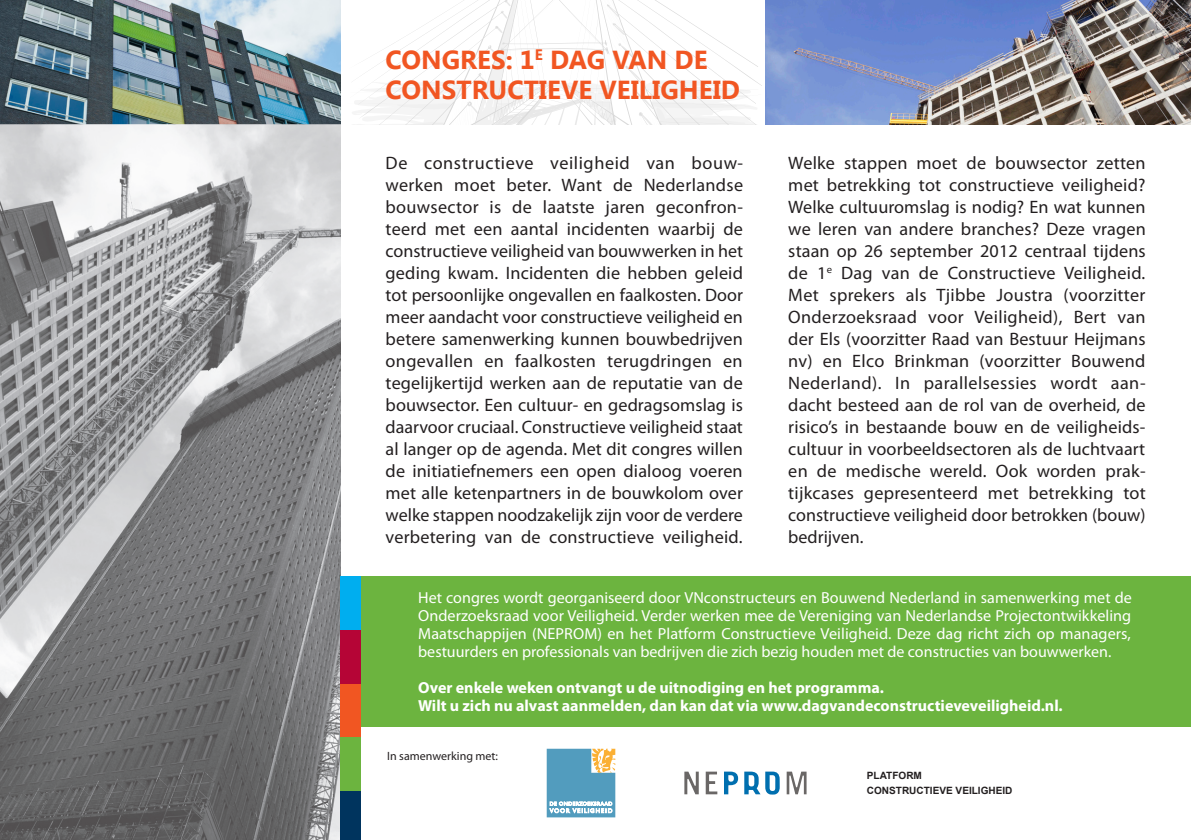
<style>
.page{position:relative;width:1191px;height:840px;background:#fff}
.page>*{position:absolute;margin:0;border:0;box-sizing:border-box;transform-origin:0 0}
.t1{font:700 26px/30px "Segoe UI";color:#f15622}
.t2{font:18px/22px "Myriad Pro";color:#231f20;text-align:justify}
.t3{font:16px/18px "Myriad Pro";color:#fff;text-align:justify}
.t4{font:700 16px "Myriad Pro";color:#fff}
.t5{font:12px "Myriad Pro";color:#231f20}
.t6{font:700 10px "Arial";color:#231f20}
</style>
<div class="page">
<img style="left:0;top:0;width:340px;height:839px">
<svg style="left:355px;top:0;width:407px;height:125px"></svg>
<img style="left:765px;top:0;width:426px;height:125px">
<div style="left:340px;top:575px;width:851px;height:151px;background:#6cb43f"></div>
<div style="left:340px;top:576px;width:20px;height:56px;background:#00aeef"></div>
<div style="left:340px;top:630px;width:20px;height:56px;background:#b50536"></div>
<div style="left:340px;top:683px;width:20px;height:56px;background:#f15622"></div>
<div style="left:340px;top:737px;width:20px;height:56px;background:#6cb43f"></div>
<div style="left:340px;top:790px;width:20px;height:49px;background:#00345e"></div>
<svg style="left:684px;top:771px;width:14px;height:22px"></svg>
<svg style="left:705px;top:771px;width:12px;height:22px"></svg>
<svg style="left:786px;top:771px;width:20px;height:22px"></svg>
<svg style="left:724px;top:771px;width:14px;height:22px"></svg>
<svg style="left:744px;top:771px;width:35px;height:23px"></svg>
<svg style="left:547px;top:748px;width:68px;height:68px"></svg>
<p class="t1" style="left:386px;top:43px;width:353px">CONGRES: 1<sup>E</sup> DAG VAN DE<br>CONSTRUCTIEVE VEILIGHEID</p>
<p class="t2" style="left:386px;top:151px;width:359px">De constructieve veiligheid van bouw&shy;werken moet beter. Want de Nederlandse bouwsector is de laatste jaren geconfron&shy;teerd met een aantal incidenten waarbij de constructieve veiligheid van bouwwerken in het geding kwam. Incidenten die hebben geleid tot persoonlijke ongevallen en faalkosten. Door meer aandacht voor constructieve veiligheid en betere samenwerking kunnen bouwbedrijven ongevallen en faalkosten terugdringen en tegelijkertijd werken aan de reputatie van de bouwsector. Een cultuur- en gedragsomslag is daarvoor cruciaal. Constructieve veiligheid staat al langer op de agenda. Met dit congres willen de initiatiefnemers een open dialoog voeren met alle ketenpartners in de bouwkolom over welke stappen noodzakelijk zijn voor de verdere verbetering van de constructieve veiligheid.</p>
<p class="t2" style="left:788px;top:151px;width:359px">Welke stappen moet de bouwsector zetten met betrekking tot constructieve veiligheid?<br>Welke cultuuromslag is nodig? En wat kunnen we leren van andere branches? Deze vragen staan op 26 september 2012 centraal tijdens de 1<sup>e</sup> Dag van de Constructieve Veiligheid.<br>Met sprekers als Tjibbe Joustra (voorzitter Onderzoeksraad voor Veiligheid), Bert van der Els (voorzitter Raad van Bestuur Heijmans nv) en Elco Brinkman (voorzitter Bouwend Nederland). In parallelsessies wordt aan&shy;dacht besteed aan de rol van de overheid, de risico’s in bestaande bouw en de veiligheids&shy;cultuur in voorbeeldsectoren als de luchtvaart en de medische wereld. Ook worden prak&shy;tijkcases gepresenteerd met betrekking tot constructieve veiligheid door betrokken (bouw) bedrijven.</p>
<p class="t3" style="left:418px;top:588px;width:715px">Het congres wordt georganiseerd door VNconstructeurs en Bouwend Nederland in samenwerking met de Onderzoeksraad voor Veiligheid. Verder werken mee de Vereniging van Nederlandse Projectontwikkeling Maatschappijen (NEPROM) en het Platform Constructieve Veiligheid. Deze dag richt zich op managers, bestuurders en professionals van bedrijven die zich bezig houden met de constructies van bouwwerken.</p>
<p class="t4" style="left:418px;top:677px;width:467px">Over enkele weken ontvangt u de uitnodiging en het programma.</p>
<p class="t4" style="left:418px;top:695px;width:646px">Wilt u zich nu alvast aanmelden, dan kan dat via www.dagvandeconstructieveveiligheid.nl.</p>
<p class="t5" style="left:387px;top:748px;width:112px">In samenwerking met:</p>
<p class="t6" style="left:867px;top:768px;width:57px">PLATFORM</p>
<p class="t6" style="left:867px;top:782px;width:147px">CONSTRUCTIEVE VEILIGHEID</p>
</div>
